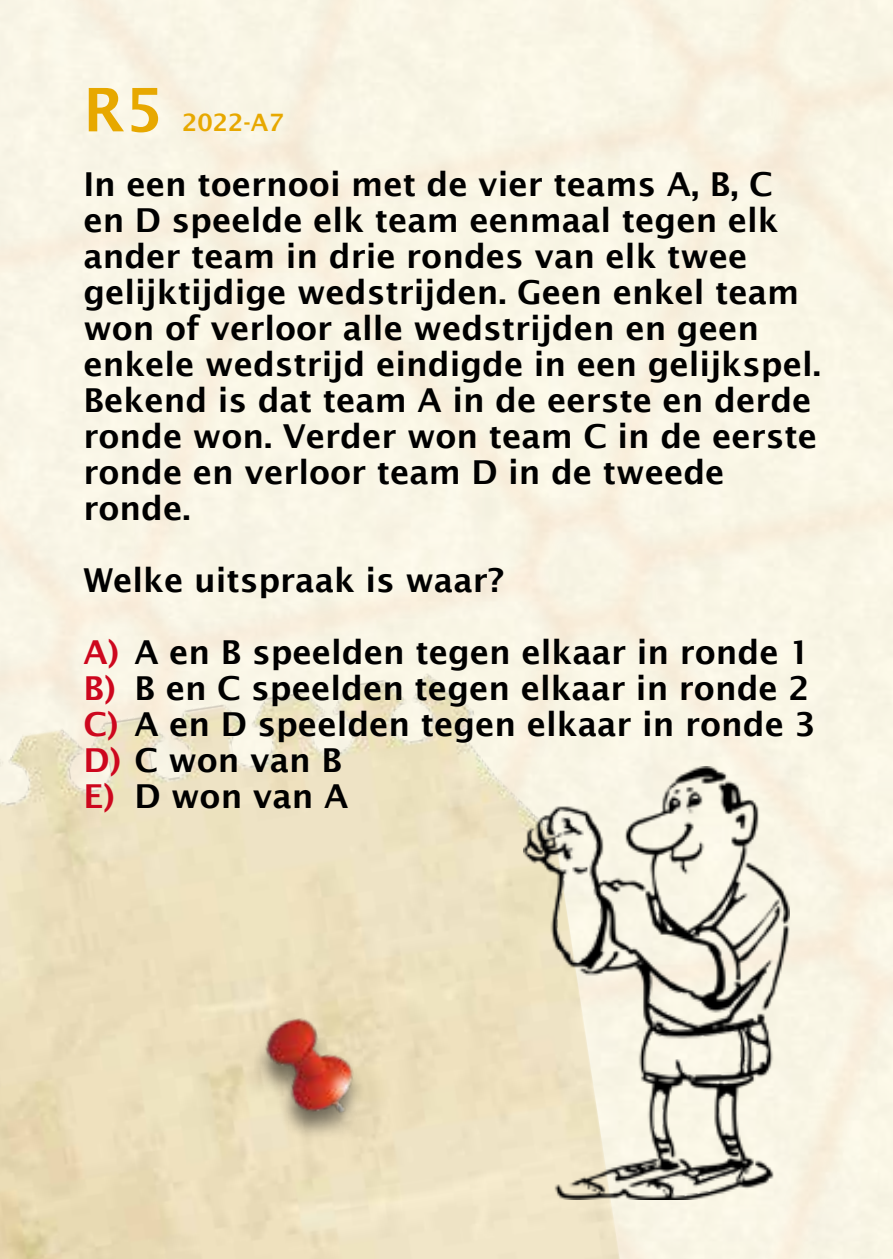
<style>
.page{position:relative;width:893px;height:1259px;background:#fff}
.page>*{position:absolute;margin:0;border:0;box-sizing:border-box;transform-origin:0 0}
.t1{font:600 60px "Lucida Sans";color:#e7a800}
.t2{font:600 33px/36px "Lucida Sans";color:#000}
.t3{font:600 24px "Lucida Sans";color:#e7a800}
.s1{color:#cd071e}
</style>
<div class="page">
<img style="left:0;top:0;width:893px;height:1259px">
<img style="left:0;top:657px;width:620px;height:602px">
<img style="left:233px;top:996px;width:152px;height:155px">
<img style="left:523px;top:766px;width:267px;height:433px">
<h1 class="t1" style="left:83px;top:76px;width:81px">R5</h1>
<p class="t3" style="left:182px;top:109px;width:103px">2022-A7</p>
<p class="t2" style="left:83px;top:166px;width:739px">In een toernooi met de vier teams A, B, C en D speelde elk team eenmaal tegen elk ander team in drie rondes van elk twee gelijktijdige wedstrijden. Geen enkel team won of verloor alle wedstrijden en geen enkele wedstrijd eindigde in een gelijkspel.<br>Bekend is dat team A in de eerste en derde ronde won. Verder won team C in de eerste ronde en verloor team D in de tweede ronde.</p>
<p class="t2" style="left:83px;top:544px;width:728px;line-height:72px">Welke uitspraak is waar?<br><span class="s1">A)</span> A en B speelden tegen elkaar in ronde 1</p>
<p class="t2" style="left:83px;top:670px;width:734px"><span class="s1">B)</span> B en C speelden tegen elkaar in ronde 2<br><span class="s1">C)</span> A en D speelden tegen elkaar in ronde 3<br><span class="s1">D)</span> C won van B<br><span class="s1">E)</span> D won van A</p>
</div>
